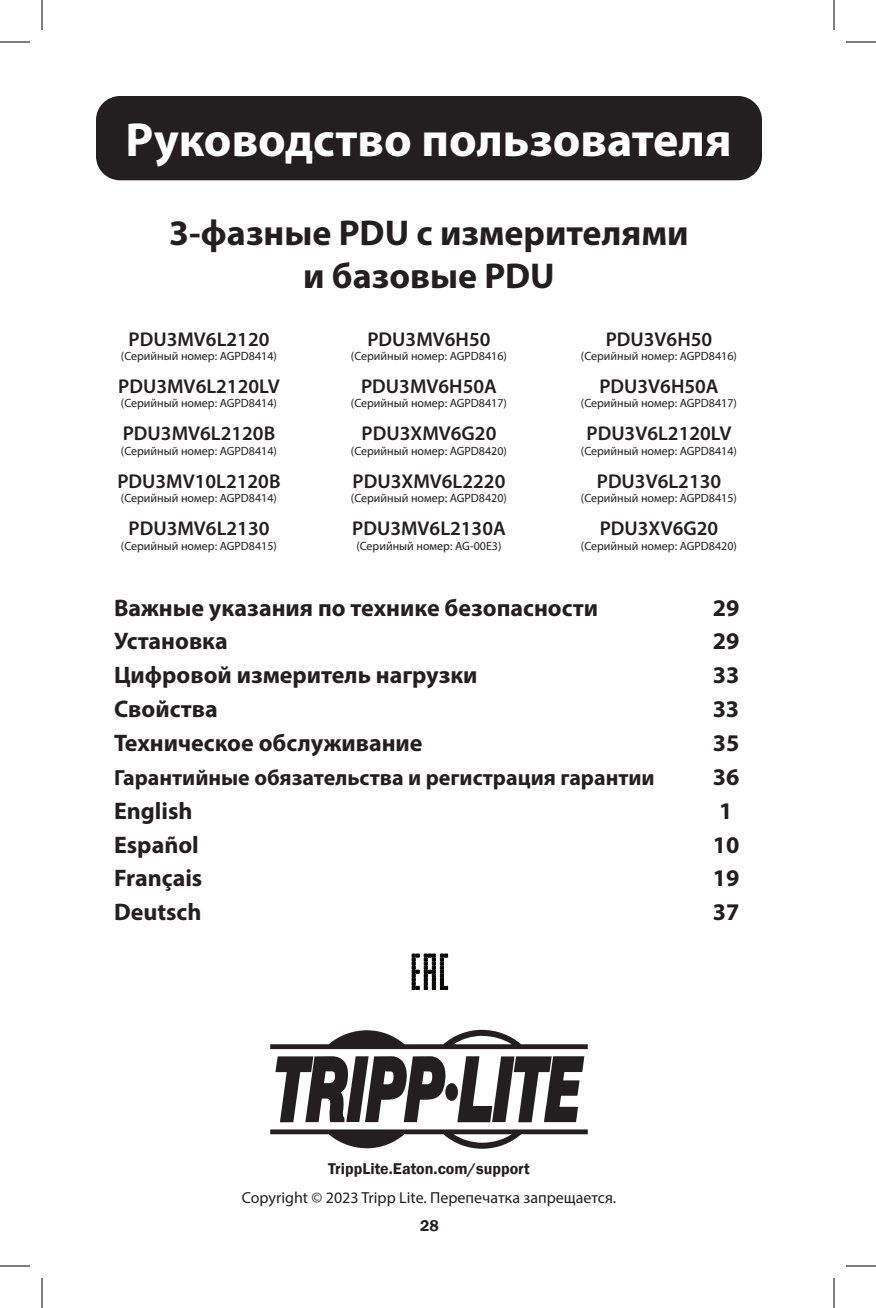
<style>
.page{position:relative;width:876px;height:1308px;background:#fff}
.page>*{position:absolute;margin:0;border:0;box-sizing:border-box;transform-origin:0 0}
.t1{font:700 48px "Myriad Pro";color:#fff}
.t2{font:700 36px/43.2px "Myriad Pro";color:#231f20;text-align:center}
.t3{font:700 24px "Myriad Pro";color:#231f20}
.t4{font:700 22px "Myriad Pro";color:#231f20}
.t5{font:600 20px "Myriad Pro";color:#231f20}
.t6{font:16px "Myriad Pro";color:#231f20}
.t7{font:600 16px "Franklin Gothic";color:#231f20}
.t8{font:12px "Myriad Pro";color:#231f20}
</style>
<div class="page">
<div style="left:96px;top:96px;width:666px;height:84px;background:#231f20;border-radius:24px"></div>
<div style="left:445px;top:1083px;width:13px;height:18px;background:#231f20;border-radius:50%"></div>
<svg style="left:275px;top:1056px;width:172px;height:66px"></svg>
<svg style="left:457px;top:1056px;width:127px;height:66px"></svg>
<svg style="left:270px;top:1030px;width:318px;height:19px"></svg>
<svg style="left:270px;top:1129px;width:318px;height:20px"></svg>
<svg style="left:412px;top:954px;width:36px;height:36px"></svg>
<hr style="left:0;top:42px;width:30px;height:1px;background:#000">
<hr style="left:846px;top:42px;width:30px;height:1px;background:#000">
<hr style="left:0;top:1266px;width:30px;height:1px;background:#000">
<hr style="left:846px;top:1266px;width:30px;height:1px;background:#000">
<hr style="left:42px;top:0;width:1px;height:30px;background:#000">
<hr style="left:42px;top:1278px;width:1px;height:30px;background:#000">
<hr style="left:834px;top:0;width:1px;height:30px;background:#000">
<hr style="left:834px;top:1278px;width:1px;height:30px;background:#000">
<p class="t1" style="left:126px;top:109px;width:608px">Руководство пользователя</p>
<p class="t2" style="left:169px;top:210px;width:521px">3-фазные PDU с измерителями и базовые PDU</p>
<p class="t5" style="left:129px;top:326px;width:142px">PDU3MV6L2120</p>
<p class="t8" style="left:121px;top:349px;width:158px">(Серийный номер: AGPD8414)</p>
<p class="t5" style="left:118px;top:373px;width:163px">PDU3MV6L2120LV</p>
<p class="t8" style="left:121px;top:396px;width:158px">(Серийный номер: AGPD8414)</p>
<p class="t5" style="left:123px;top:421px;width:154px">PDU3MV6L2120B</p>
<p class="t8" style="left:121px;top:443px;width:158px">(Серийный номер: AGPD8414)</p>
<p class="t5" style="left:117px;top:468px;width:165px">PDU3MV10L2120B</p>
<p class="t8" style="left:121px;top:491px;width:158px">(Серийный номер: AGPD8414)</p>
<p class="t5" style="left:129px;top:516px;width:142px">PDU3MV6L2130</p>
<p class="t8" style="left:121px;top:538px;width:158px">(Серийный номер: AGPD8415)</p>
<p class="t5" style="left:367px;top:326px;width:125px">PDU3MV6H50</p>
<p class="t8" style="left:351px;top:349px;width:158px">(Серийный номер: AGPD8416)</p>
<p class="t5" style="left:361px;top:373px;width:137px">PDU3MV6H50A</p>
<p class="t8" style="left:351px;top:396px;width:158px">(Серийный номер: AGPD8417)</p>
<p class="t5" style="left:362px;top:421px;width:136px">PDU3XMV6G20</p>
<p class="t8" style="left:351px;top:443px;width:158px">(Серийный номер: AGPD8420)</p>
<p class="t5" style="left:353px;top:468px;width:154px">PDU3XMV6L2220</p>
<p class="t8" style="left:351px;top:491px;width:158px">(Серийный номер: AGPD8420)</p>
<p class="t5" style="left:352px;top:516px;width:155px">PDU3MV6L2130A</p>
<p class="t8" style="left:356px;top:538px;width:147px">(Серийный номер: AG-00E3)</p>
<p class="t5" style="left:606px;top:326px;width:108px">PDU3V6H50</p>
<p class="t8" style="left:581px;top:349px;width:158px">(Серийный номер: AGPD8416)</p>
<p class="t5" style="left:599px;top:373px;width:121px">PDU3V6H50A</p>
<p class="t8" style="left:581px;top:396px;width:158px">(Серийный номер: AGPD8417)</p>
<p class="t5" style="left:587px;top:421px;width:146px">PDU3V6L2120LV</p>
<p class="t8" style="left:581px;top:443px;width:158px">(Серийный номер: AGPD8414)</p>
<p class="t5" style="left:597px;top:468px;width:126px">PDU3V6L2130</p>
<p class="t8" style="left:581px;top:491px;width:158px">(Серийный номер: AGPD8415)</p>
<p class="t5" style="left:600px;top:516px;width:120px">PDU3XV6G20</p>
<p class="t8" style="left:581px;top:538px;width:158px">(Серийный номер: AGPD8420)</p>
<p class="t3" style="left:114px;top:592px;width:486px">Важные указания по технике безопасности</p>
<p class="t3" style="left:713px;top:592px;width:28px">29</p>
<p class="t3" style="left:114px;top:626px;width:115px">Установка</p>
<p class="t3" style="left:713px;top:626px;width:28px">29</p>
<p class="t3" style="left:114px;top:660px;width:365px">Цифровой измеритель нагрузки</p>
<p class="t3" style="left:713px;top:660px;width:28px">33</p>
<p class="t3" style="left:114px;top:693px;width:105px">Свойства</p>
<p class="t3" style="left:713px;top:693px;width:28px">33</p>
<p class="t3" style="left:114px;top:727px;width:310px">Техническое обслуживание</p>
<p class="t3" style="left:713px;top:727px;width:28px">35</p>
<p class="t4" style="left:114px;top:763px;width:542px">Гарантийные обязательства и регистрация гарантии</p>
<p class="t3" style="left:713px;top:761px;width:28px">36</p>
<p class="t3" style="left:114px;top:795px;width:80px">English</p>
<p class="t3" style="left:719px;top:795px;width:15px">1</p>
<p class="t3" style="left:114px;top:829px;width:86px">Español</p>
<p class="t3" style="left:713px;top:829px;width:28px">10</p>
<p class="t3" style="left:114px;top:863px;width:90px">Français</p>
<p class="t3" style="left:713px;top:863px;width:28px">19</p>
<p class="t3" style="left:114px;top:896px;width:89px">Deutsch</p>
<p class="t3" style="left:713px;top:896px;width:28px">37</p>
<p class="t7" style="left:328px;top:1159px;width:203px">TrippLite.Eaton.com/support</p>
<p class="t6" style="left:242px;top:1187px;width:376px">Copyright © 2023 Tripp Lite. Перепечатка запрещается.</p>
<h3 class="t7" style="left:420px;top:1216px;width:20px">28</h3>
</div>
